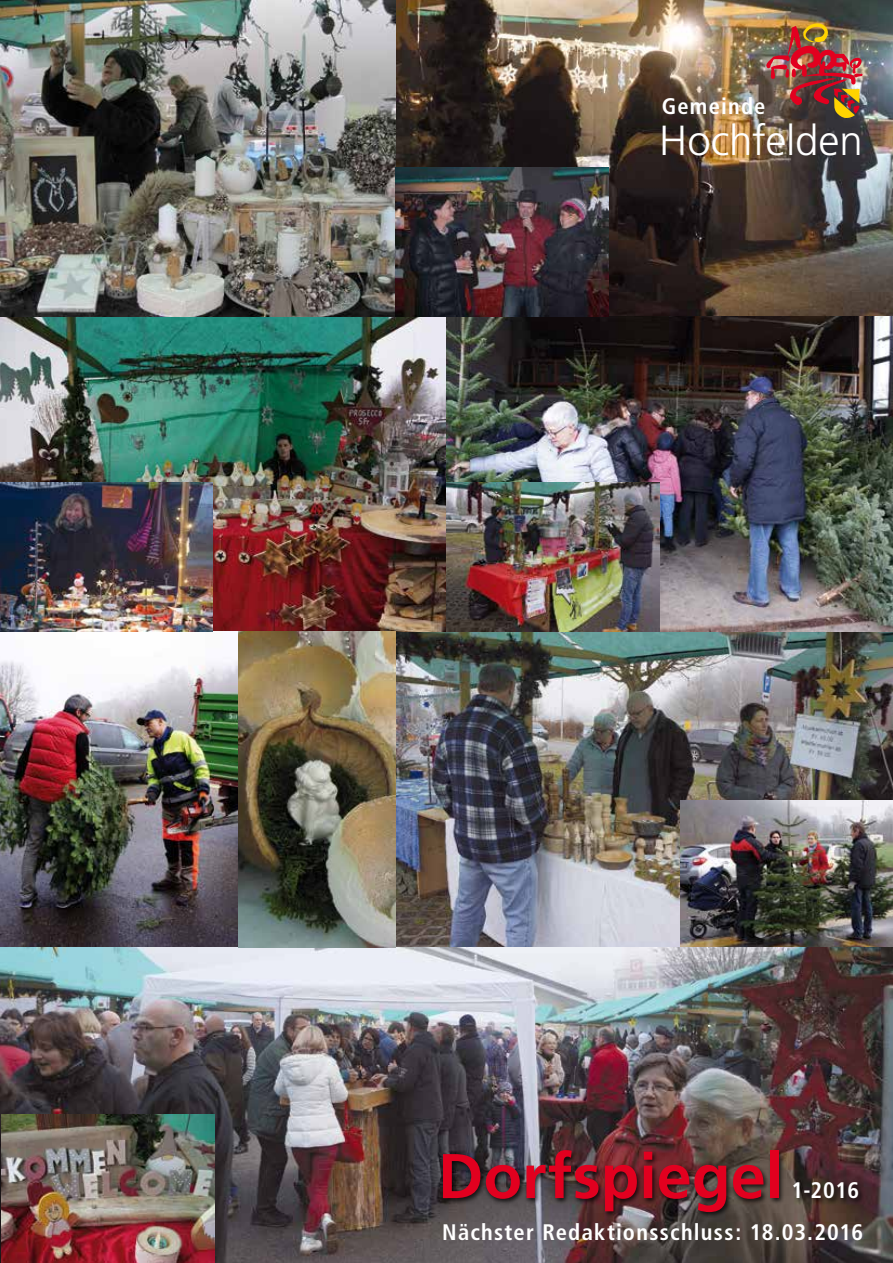
<style>
.page{position:relative;width:893px;height:1263px;background:#fff}
.page>*{position:absolute;margin:0;border:0;box-sizing:border-box;transform-origin:0 0}
.t1{font:700 63px "Frutiger";color:#e2001f}
.t2{font:300 42px "Frutiger";letter-spacing:-.01em;color:#fff}
.t3{font:700 condensed 22.5px "Frutiger";letter-spacing:.055em;color:#fff}
</style>
<div class="page">
<img style="left:0;top:0;width:893px;height:1263px">
<img style="left:680px;top:800px;width:213px;height:149px">
<img style="left:2px;top:1114px;width:212px;height:149px">
<img style="left:0;top:483px;width:213px;height:148px">
<img style="left:395px;top:167px;width:213px;height:149px">
<img style="left:446px;top:483px;width:213px;height:148px">
<div style="left:440px;top:1148px;width:425px;height:70px;background:#000;opacity:.75"></div>
<img style="left:766px;top:23px;width:97px;height:95px">
<p class="t3" style="left:662px;top:93px;width:105px">Gemeinde</p>
<h2 class="t2" style="left:659px;top:117px;width:205px">Hochfelden</h2>
<h1 class="t1" style="left:438px;top:1139px;width:347px">Dorfspiegel</h1>
<p class="t3" style="left:791px;top:1177px;width:69px">1-2016</p>
<p class="t3" style="left:442px;top:1218px;width:422px">Nächster Redaktionsschluss: 18.03.2016</p>
</div>
